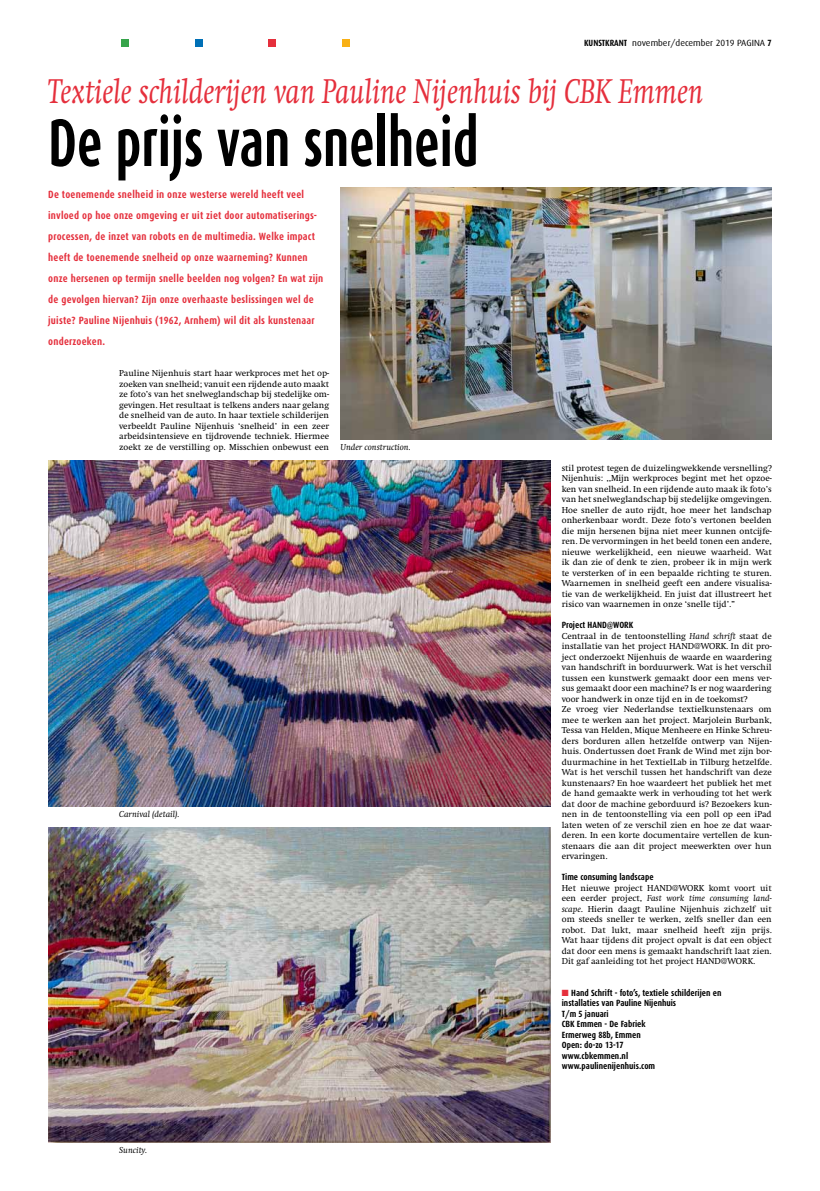
<style>
.page{position:relative;width:820px;height:1191px;background:#fff}
.page>*{position:absolute;margin:0;border:0;box-sizing:border-box;transform-origin:0 0}
.t1{font:700 67.3px "Dax Condensed";color:#000;scale:.8 1}
.t2{font:italic 35.6px "Swift";color:#e52f3c;scale:.8 1}
.t3{font:700 10.5px/21px "Dax Condensed";letter-spacing:.02em;color:#e52f3c}
.t4{font:9px/10.5px "Swift";color:#000;text-align:justify}
.t5{font:700 9px/10.5px "Dax Condensed";color:#000}
.t6{font:italic 9px "Swift";color:#000}
.t7{font:9px "Dax";color:#000}
.s1{font-family:"Dax Condensed";font-weight:700}
.s2{font-style:italic}
.s3{color:#e52f3c}
</style>
<div class="page">
<div style="left:122px;top:39px;width:7px;height:8px;background:#36a44a"></div>
<div style="left:195px;top:39px;width:7px;height:8px;background:#0070b6"></div>
<div style="left:268px;top:39px;width:8px;height:8px;background:#e52f3c"></div>
<div style="left:342px;top:39px;width:7px;height:8px;background:#f8b015"></div>
<img style="left:340px;top:187px;width:431px;height:252px">
<img style="left:48px;top:827px;width:502px;height:315px">
<img style="left:48px;top:460px;width:502px;height:347px">
<p class="t7" style="left:584px;top:38px;width:189px"><span class="s1">kunstkrant</span> november/december 2019 pagina <span class="s1">7</span></p>
<h2 class="t2" style="left:48px;top:72px;width:819px">Textiele schilderijen van Pauline Nijenhuis bij CBK Emmen</h2>
<h1 class="t1" style="left:48px;top:105px;width:539px">De prijs van snelheid</h1>
<p class="t3" style="left:48px;top:183px;width:276px">De toenemende snelheid in onze westerse wereld heeft veel invloed op hoe onze omgeving er uit ziet door automatiserings&shy;processen, de inzet van robots en de multimedia. Welke impact heeft de toenemende snelheid op onze waarneming? Kunnen onze hersenen op termijn snelle beelden nog volgen? En wat zijn de gevolgen hiervan? Zijn onze overhaaste beslissingen wel de juiste? Pauline Nijenhuis (1962, Arnhem) wil dit als kunstenaar onderzoeken.</p>
<p class="t4" style="left:119px;top:368px;width:211px">Pauline Nijenhuis start haar werkproces met het op&shy;zoeken van snelheid; vanuit een rijdende auto maakt ze foto’s van het snelweglandschap bij stedelijke om&shy;gevingen. Het resultaat is telkens anders naar gelang de snelheid van de auto. In haar textiele schilderijen verbeeldt Pauline Nijenhuis ‘snelheid’ in een zeer arbeidsintensieve en tijdrovende techniek. Hiermee zoekt ze de verstilling op. Misschien onbewust een</p>
<p class="t6" style="left:340px;top:442px;width:72px">Under construction.</p>
<p class="t6" style="left:119px;top:809px;width:62px">Carnival (detail).</p>
<p class="t6" style="left:119px;top:1145px;width:29px">Suncity.</p>
<p class="t4" style="left:561px;top:462px;width:211px">stil protest tegen de duizelingwekkende versnelling?<br>Nijenhuis: ,,Mijn werkproces begint met het opzoe&shy;ken van snelheid. In een rijdende auto maak ik foto’s van het snelweglandschap bij stedelijke omgevingen.<br>Hoe sneller de auto rijdt, hoe meer het landschap onherkenbaar wordt. Deze foto’s vertonen beelden die mijn hersenen bijna niet meer kunnen ontcijfe&shy;ren. De vervormingen in het beeld tonen een andere, nieuwe werkelijkheid, een nieuwe waarheid. Wat ik dan zie of denk te zien, probeer ik in mijn werk te versterken of in een bepaalde richting te sturen.<br>Waarnemen in snelheid geeft een andere visualisa&shy;tie van de werkelijkheid. En juist dat illustreert het risico van waarnemen in onze ‘snelle tijd’.”</p>
<p class="t5" style="left:561px;top:620px;width:68px">Project HAN D@WORK</p>
<p class="t4" style="left:561px;top:630px;width:211px;text-align:left">Centraal in de tentoonstelling <span class="s2">Hand schrift</span> staat de installatie van het project HAND@WORK. In dit pro&shy;ject onderzoekt Nijenhuis de waarde en waardering van handschrift in borduurwerk. Wat is het verschil tussen een kunstwerk gemaakt door een mens ver&shy;sus gemaakt door een machine? Is er nog waardering voor handwerk in onze tijd en in de toekomst?<br>Ze vroeg vier Nederlandse textielkunstenaars om mee te werken aan het project. Marjolein Burbank, Tessa van Helden, Mique Menheere en Hinke Schreu&shy;ders borduren allen hetzelfde ontwerp van Nijen&shy;huis. Ondertussen doet Frank de Wind met zijn bor&shy;duurmachine in het TextielLab in Tilburg hetzelfde.<br>Wat is het verschil tussen het handschrift van deze kunstenaars? En hoe waardeert het publiek het met de hand gemaakte werk in verhouding tot het werk dat door de machine geborduurd is? Bezoekers kun&shy;nen in de tentoonstelling via een poll op een iPad laten weten of ze verschil zien en hoe ze dat waar&shy;deren. In een korte documentaire vertellen de kun&shy;stenaars die aan dit project meewerkten over hun ervaringen.</p>
<p class="t5" style="left:561px;top:872px;width:93px">Time consuming landscape</p>
<p class="t4" style="left:561px;top:883px;width:211px">Het nieuwe project HAND@WORK komt voort uit een eerder project, <span class="s2">Fast work time consuming land&shy;scape</span>. Hierin daagt Pauline Nijenhuis zichzelf uit om steeds sneller te werken, zelfs sneller dan een robot. Dat lukt, maar snelheid heeft zijn prijs.<br>Wat haar tijdens dit project opvalt is dat een object dat door een mens is gemaakt handschrift laat zien.<br>Dit gaf aanleiding tot het project HAND@WORK.</p>
<p class="t5" style="left:561px;top:987px;width:161px"><span class="s3">■</span> Hand Schrift - foto’s, textiele schilderijen en installaties van Pauline Nijenhuis<br>T/m 5 januari<br>CBK Emmen - De Fabriek<br>Ermerweg 88b, Emmen<br>Open: do-zo 13-17<br>www.cbkemmen.nl www.paulinenijenhuis.com</p>
</div>
